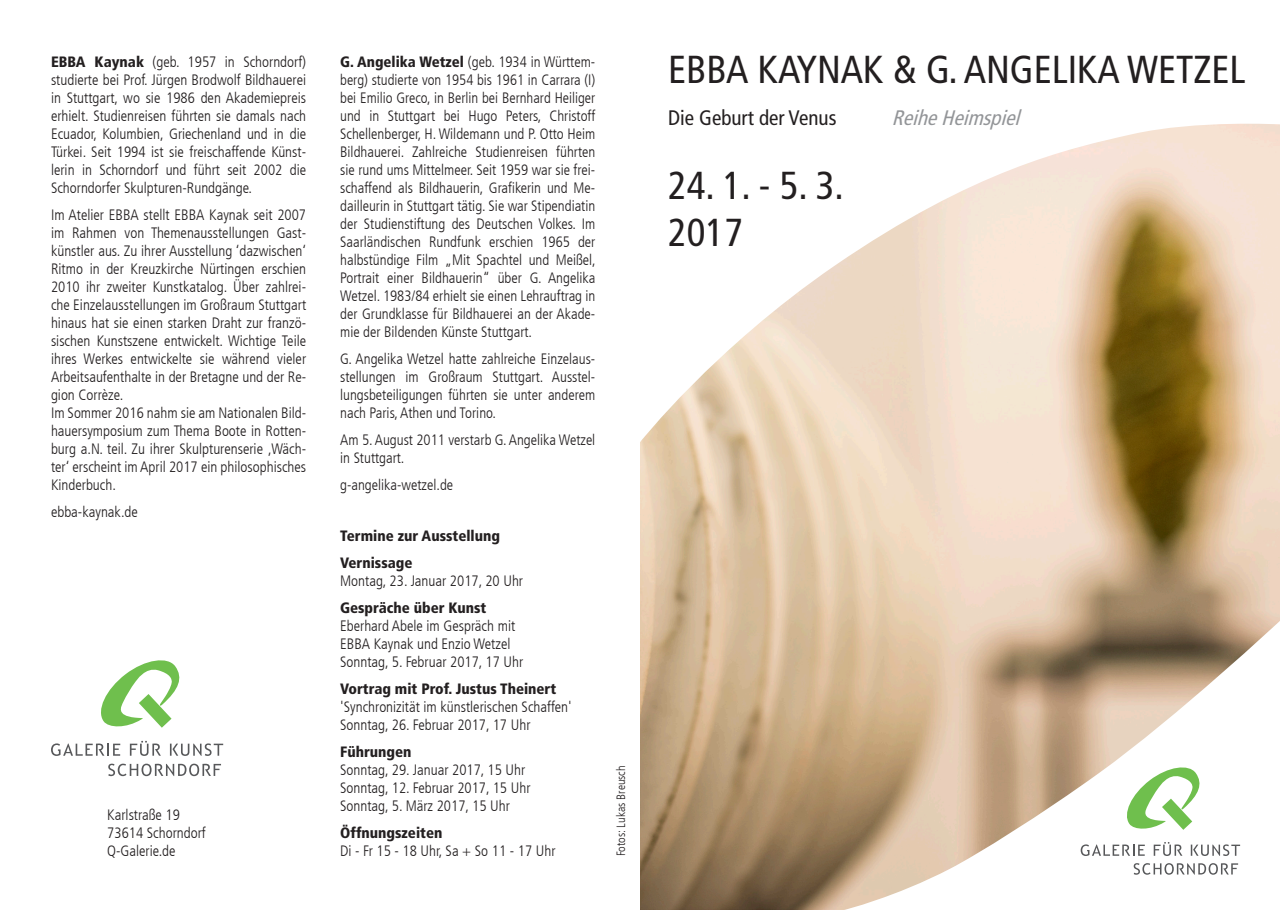
<style>
.page{position:relative;width:1280px;height:910px;background:#fff}
.page>*{position:absolute;margin:0;border:0;box-sizing:border-box;transform-origin:0 0}
.t1{font:condensed 39px "Frutiger LT Com";color:#231f20}
.t2{font:condensed 21px "Frutiger LT Com";color:#231f20}
.t3{font:italic condensed 21px "Frutiger LT Com";color:#939598}
.t4{font:300 condensed 15px/18px "Frutiger LT Com";color:#231f20;text-align:justify}
.t5{font:900 condensed 15px "Frutiger LT Com";color:#231f20}
.t6{font:300 condensed 12px "Frutiger LT Com";color:#231f20}
.s1{font-weight:900}
</style>
<div class="page">
<svg style="left:101px;top:660px;width:79px;height:68px"></svg>
<svg style="left:130px;top:741px;width:31px;height:15px"></svg>
<svg style="left:170px;top:743px;width:53px;height:13px"></svg>
<svg style="left:108px;top:764px;width:113px;height:12px"></svg>
<svg style="left:51px;top:743px;width:69px;height:13px"></svg>
<img style="left:640px;top:442px;width:640px;height:468px">
<svg style="left:844px;top:621px;width:436px;height:289px"></svg>
<svg style="left:1122px;top:763px;width:81px;height:68px"></svg>
<svg style="left:1154px;top:842px;width:28px;height:14px"></svg>
<svg style="left:1191px;top:844px;width:49px;height:12px"></svg>
<svg style="left:1134px;top:863px;width:104px;height:12px"></svg>
<svg style="left:1081px;top:844px;width:64px;height:12px"></svg>
<svg style="left:640px;top:123px;width:640px;height:319px"></svg>
<p class="t4" style="left:51px;top:53px;width:257px"><span class="s1">EBBA Kaynak</span> (geb. 1957 in Schorndorf) studierte bei Prof. Jürgen Brodwolf Bildhauerei in Stuttgart, wo sie 1986 den Akademiepreis erhielt. Studienreisen führten sie damals nach Ecuador, Kolumbien, Griechenland und in die Türkei. Seit 1994 ist sie freischaffende Künst&shy;lerin in Schorndorf und führt seit 2002 die Schorndorfer Skulpturen-Rundgänge.</p>
<p class="t4" style="left:51px;top:206px;width:257px">Im Atelier EBBA stellt EBBA Kaynak seit 2007 im Rahmen von Themenausstellungen Gast&shy;künstler aus. Zu ihrer Ausstellung ‘dazwischen‘ Ritmo in der Kreuzkirche Nürtingen erschien 2010 ihr zweiter Kunstkatalog. Über zahlrei&shy;che Einzelausstellungen im Großraum Stuttgart hinaus hat sie einen starken Draht zur franzö&shy;sischen Kunstszene entwickelt. Wichtige Teile ihres Werkes entwickelte sie während vieler Arbeitsaufenthalte in der Bretagne und der Re&shy;gion Corrèze.</p>
<p class="t4" style="left:51px;top:404px;width:257px">Im Sommer 2016 nahm sie am Nationalen Bild&shy;hauersymposium zum Thema Boote in Rotten&shy;burg a.N. teil. Zu ihrer Skulpturenserie ‚Wäch&shy;ter‘ erscheint im April 2017 ein philosophisches Kinderbuch.</p>
<p class="t4" style="left:51px;top:503px;width:88px">ebba-kaynak.de</p>
<p class="t4" style="left:107px;top:806px;width:74px">Karlstraße 19</p>
<p class="t4" style="left:107px;top:824px;width:100px">73614 Schorndorf</p>
<p class="t4" style="left:107px;top:842px;width:70px">Q-Galerie.de</p>
<p class="t4" style="left:340px;top:53px;width:257px"><span class="s1">G. Angelika Wetzel</span> (geb. 1934 in Württem&shy;berg) studierte von 1954 bis 1961 in Carrara (I) bei Emilio Greco, in Berlin bei Bernhard Heiliger</p>
<p class="t4" style="left:340px;top:107px;width:257px">und in Stuttgart bei Hugo Peters, Christoff Schellenberger, H. Wildemann und P. Otto Heim Bildhauerei. Zahlreiche Studienreisen führten sie rund ums Mittelmeer. Seit 1959 war sie frei-</p>
<p class="t4" style="left:340px;top:179px;width:257px">schaffend als Bildhauerin, Grafikerin und Me&shy;dailleurin in Stuttgart tätig. Sie war Stipendiatin der Studienstiftung des Deutschen Volkes. Im Saarländischen Rundfunk erschien 1965 der halbstündige Film „Mit Spachtel und Meißel, Portrait einer Bildhauerin“ über G. Angelika Wetzel. 1983/84 erhielt sie einen Lehrauftrag in der Grundklasse für Bildhauerei an der Akade&shy;mie der Bildenden Künste Stuttgart.</p>
<p class="t4" style="left:340px;top:350px;width:257px">G. Angelika Wetzel hatte zahlreiche Einzelaus&shy;stellungen im Großraum Stuttgart. Ausstel&shy;lungsbeteiligungen führten sie unter anderem nach Paris, Athen und Torino.</p>
<p class="t4" style="left:340px;top:431px;width:257px">Am 5. August 2011 verstarb G. Angelika Wetzel in Stuttgart.</p>
<p class="t4" style="left:340px;top:476px;width:115px">g-angelika-wetzel.de</p>
<p class="t5" style="left:340px;top:526px;width:161px">Termine zur Ausstellung</p>
<p class="t5" style="left:340px;top:553px;width:74px">Vernissage</p>
<p class="t4" style="left:340px;top:572px;width:184px">Montag, 23. Januar 2017, 20 Uhr</p>
<p class="t5" style="left:340px;top:598px;width:148px">Gespräche über Kunst</p>
<p class="t4" style="left:340px;top:617px;width:177px">Eberhard Abele im Gespräch mit</p>
<p class="t4" style="left:340px;top:635px;width:172px">EBBA Kaynak und Enzio Wetzel</p>
<p class="t4" style="left:340px;top:653px;width:185px">Sonntag, 5. Februar 2017, 17 Uhr</p>
<p class="t5" style="left:340px;top:679px;width:218px">Vortrag mit Prof. Justus Theinert</p>
<p class="t4" style="left:340px;top:698px;width:233px">'Synchronizität im künstlerischen Schaffen'</p>
<p class="t4" style="left:340px;top:716px;width:192px">Sonntag, 26. Februar 2017, 17 Uhr</p>
<p class="t5" style="left:340px;top:742px;width:73px">Führungen</p>
<p class="t4" style="left:340px;top:761px;width:187px">Sonntag, 29. Januar 2017, 15 Uhr</p>
<p class="t4" style="left:340px;top:779px;width:192px">Sonntag, 12. Februar 2017, 15 Uhr</p>
<p class="t4" style="left:340px;top:797px;width:171px">Sonntag, 5. März 2017, 15 Uhr</p>
<p class="t5" style="left:340px;top:823px;width:104px">Öffnungszeiten</p>
<p class="t4" style="left:340px;top:842px;width:217px">Di - Fr 15 - 18 Uhr, Sa + So 11 - 17 Uhr</p>
<p class="t6" style="left:614px;top:856px;width:92px;rotate:-90deg">Fotos: Lukas Breusch</p>
<p class="t1" style="left:668px;top:47px;width:579px">EBBA KAYNAK &amp; G. ANGELIKA WETZEL</p>
<p class="t2" style="left:668px;top:106px;width:170px">Die Geburt der Venus</p>
<p class="t3" style="left:892px;top:106px;width:135px">ReiheHeimspiel</p>
<p class="t1" style="left:668px;top:163px;width:177px">24. 1. - 5. 3.</p>
<p class="t1" style="left:668px;top:210px;width:76px">2017</p>
</div>
